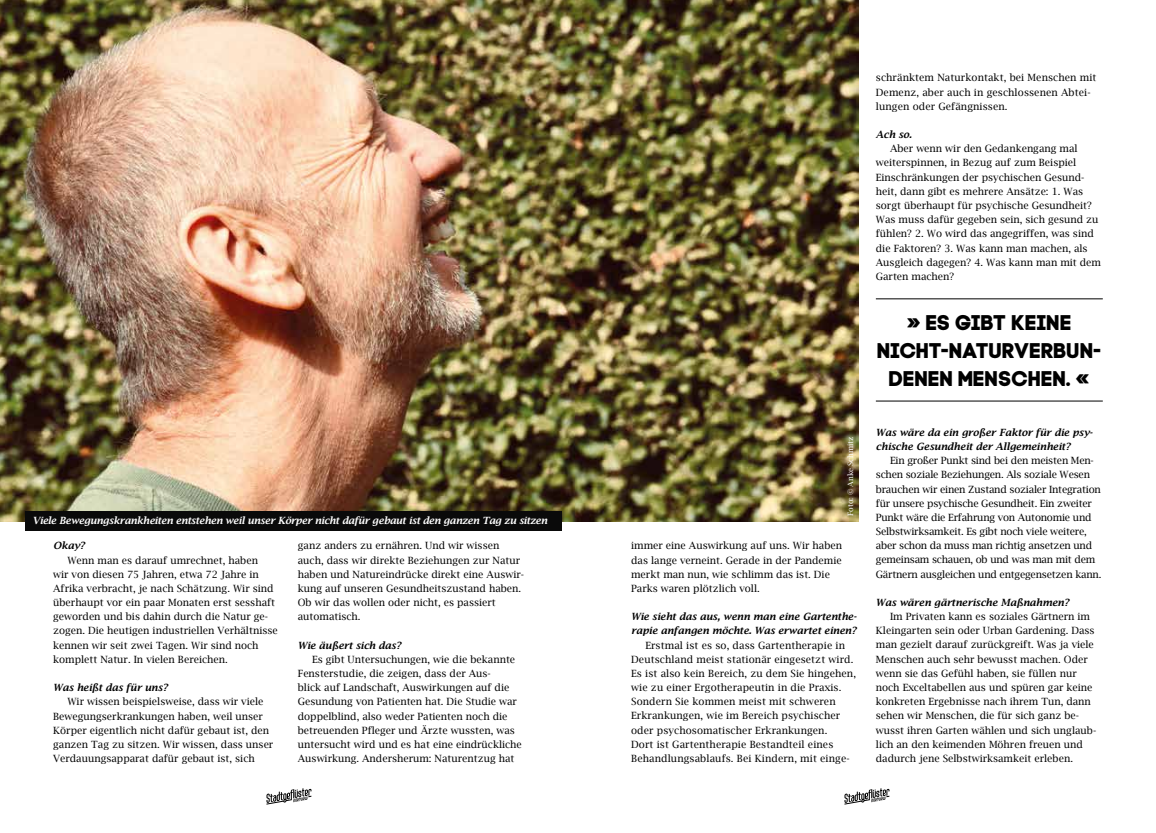
<style>
.page{position:relative;width:1156px;height:833px;background:#fff}
.page>*{position:absolute;margin:0;border:0;box-sizing:border-box;transform-origin:0 0}
.t1{font:21.25px/27.6px "Code Pro Bold";color:#000;text-align:center}
.t2{font:10px/14.1px "Lucida Bright";color:#000}
.t3{font:10px/14.1px "Lucida Bright";letter-spacing:-.02em;color:#000}
.t4{font:italic 600 10px/14.1px "Lucida Bright";color:#000}
.t5{font:italic 600 10px "Lucida Bright";letter-spacing:-.02em;color:#fff}
.t6{font:7.5px "Lucida Bright";color:#fff}
</style>
<div class="page">
<svg style="left:266px;top:788px;width:45px;height:16px"></svg>
<svg style="left:844px;top:788px;width:45px;height:16px"></svg>
<img style="left:0;top:0;width:857px;height:521px">
<div style="left:25px;top:511px;width:536px;height:20px;background:#0a0a0a"></div>
<hr style="left:875px;top:299px;width:227px;height:1px;background:#000">
<hr style="left:875px;top:401px;width:227px;height:1px;background:#000">
<p class="t5" style="left:32px;top:514px;width:516px">Viele Bewegungskrankheiten entstehen weil unser Körper nicht dafür gebaut ist den ganzen Tag zu sitzen</p>
<p class="t4" style="left:53px;top:539px;width:33px">Okay?</p>
<p class="t2" style="left:53px;top:553px;width:226px;text-indent:14px">Wenn man es darauf umrechnet, haben<br>wir von diesen 75 Jahren, etwa 72 Jahre in Afrika verbracht, je nach Schätzung. Wir sind überhaupt vor ein paar Monaten erst sesshaft geworden und bis dahin durch die Natur ge&shy;zogen. Die heutigen industriellen Verhältnisse kennen wir seit zwei Tagen. Wir sind noch komplett Natur. In vielen Bereichen.</p>
<p class="t4" style="left:53px;top:680px;width:116px">Was heißt das für uns?</p>
<p class="t2" style="left:53px;top:694px;width:222px;text-indent:14px">Wir wissen beispielsweise, dass wir viele Bewegungserkrankungen haben, weil unser Körper eigentlich nicht dafür gebaut ist, den ganzen Tag zu sitzen. Wir wissen, dass unser Verdauungsapparat dafür gebaut ist, sich</p>
<p class="t2" style="left:298px;top:539px;width:228px">ganz anders zu ernähren. Und wir wissen auch, dass wir direkte Beziehungen zur Natur haben und Natureindrücke direkt eine Auswir&shy;kung auf unseren Gesundheitszustand haben.<br>Ob wir das wollen oder nicht, es passiert automatisch.</p>
<p class="t4" style="left:298px;top:638px;width:105px">Wie äußert sich das?</p>
<p class="t2" style="left:298px;top:652px;width:225px;text-indent:14px">Es gibt Untersuchungen, wie die bekannte Fensterstudie, die zeigen, dass der Aus-<br>blick auf Landschaft, Auswirkungen auf die Gesundung von Patienten hat. Die Studie war doppelblind, also weder Patienten noch die betreuenden Pfleger und Ärzte wussten, was untersucht wird und es hat eine eindrückliche Auswirkung. Andersherum: Naturentzug hat</p>
<p class="t6" style="left:846px;top:516px;width:81px;rotate:-90deg">Foto: © Anke Schmitz</p>
<p class="t2" style="left:631px;top:538px;width:212px">immer eine Auswirkung auf uns. Wir haben das lange verneint. Gerade in der Pandemie merkt man nun, wie schlimm das ist. Die Parks waren plötzlich voll.</p>
<p class="t4" style="left:631px;top:609px;width:227px">Wie sieht das aus, wenn man eine Gartenthe&shy;rapie anfangen möchte. Was erwartet einen?</p>
<p class="t2" style="left:631px;top:638px;width:226px;text-indent:14px">Erstmal ist es so, dass Gartentherapie in Deutschland meist stationär eingesetzt wird.<br>Es ist also kein Bereich, zu dem Sie hingehen, wie zu einer Ergotherapeutin in die Praxis.<br>Sondern Sie kommen meist mit schweren Erkrankungen, wie im Bereich psychischer oder psychosomatischer Erkrankungen.<br>Dort ist Gartentherapie Bestandteil eines Behandlungsablaufs. Bei Kindern, mit einge-</p>
<p class="t2" style="left:875px;top:71px;width:222px">schränktem Naturkontakt, bei Menschen mit<br>Demenz, aber auch in geschlossenen Abtei&shy;lungen oder Gefängnissen.</p>
<p class="t4" style="left:875px;top:127px;width:38px">Ach so.</p>
<p class="t2" style="left:875px;top:142px;width:227px;text-indent:14px">Aber wenn wir den Gedankengang mal weiterspinnen, in Bezug auf zum Beispiel Einschränkungen der psychischen Gesund&shy;heit, dann gibt es mehrere Ansätze: 1. Was sorgt überhaupt für psychische Gesundheit?<br>Was muss dafür gegeben sein, sich gesund zu fühlen? 2. Wo wird das angegriffen, was sind die Faktoren? 3. Was kann man machen, als Ausgleich dagegen? 4. Was kann man mit dem Garten machen?</p>
<h1 class="t1" style="left:877px;top:309px;width:225px">» ES GIBT KEINE<br>NICHT-NATURVERBUN-<br>DENEN MENSCHEN. «</h1>
<p class="t4" style="left:875px;top:425px;width:218px">Was wäre da ein großer Faktor für die psy&shy;chische Gesundheit der Allgemeinheit?</p>
<p class="t3" style="left:875px;top:453px;width:227px;text-indent:14px">Ein großer Punkt sind bei den meisten Men&shy;schen soziale Beziehungen. Als soziale Wesen brauchen wir einen Zustand sozialer Integration für unsere psychische Gesundheit. Ein zweiter Punkt wäre die Erfahrung von Autonomie und Selbstwirksamkeit. Es gibt noch viele weitere, aber schon da muss man richtig ansetzen und gemeinsam schauen, ob und was man mit dem Gärtnern ausgleichen und entgegensetzen kann.</p>
<p class="t4" style="left:875px;top:595px;width:195px">Was wären gärtnerische Maßnahmen?</p>
<p class="t2" style="left:875px;top:609px;width:222px;text-indent:14px">Im Privaten kann es soziales Gärtnern im Kleingarten sein oder Urban Gardening. Dass man gezielt darauf zurückgreift. Was ja viele Menschen auch sehr bewusst machen. Oder wenn sie das Gefühl haben, sie füllen nur noch Exceltabellen aus und spüren gar keine konkreten Ergebnisse nach ihrem Tun, dann sehen wir Menschen, die für sich ganz be&shy;wusst ihren Garten wählen und sich unglaub&shy;lich an den keimenden Möhren freuen und dadurch jene Selbstwirksamkeit erleben.</p>
</div>
